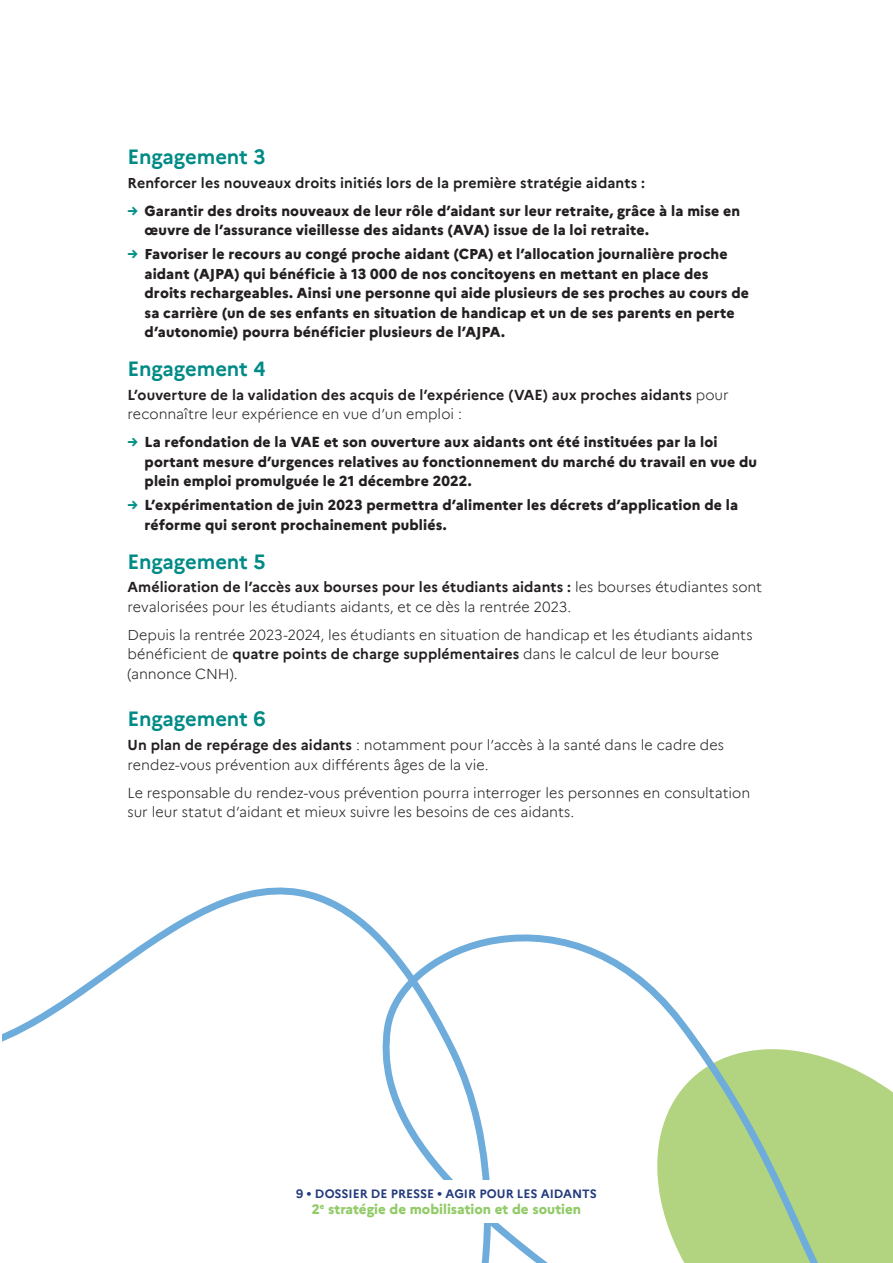
<style>
.page{position:relative;width:893px;height:1263px;background:#fff}
.page>*{position:absolute;margin:0;border:0;box-sizing:border-box;transform-origin:0 0}
.tc{font:700 20.25px "Marianne";letter-spacing:-.005em;color:#008b86}
.t1{font:800 14.25px/19.5px "Marianne";letter-spacing:.01em;color:#231f20}
.tc-2{font:300 14.25px/19.5px "Marianne";color:#231f20}
.tc-3{font:700 14.25px/19.5px "Marianne";letter-spacing:.005em;color:#231f20}
.t2{font:800 13.5px "Marianne";color:#92cb68}
.t3{font:700 12px "Marianne";color:#233b7d}
.s1{font-size:13.5px;color:#009086}
.s2{font-weight:300}
.s3{font-weight:700}
</style>
<div class="page">
<svg style="left:2px;top:887px;width:891px;height:376px"></svg>
<div style="left:279px;top:1180px;width:335px;height:42px;background:#fff"></div>
<p class="tc" style="left:128px;top:141px;width:140px">Engagement 3</p>
<p class="tc-3" style="left:128px;top:172px;width:519px">Renforcer les nouveaux droits initiés lors de la première stratégie aidants :</p>
<p class="t1" style="left:145px;top:200px;width:597px;text-indent:-17px"><span class="s1">→</span> Garantir des droits nouveaux de leur rôle d’aidant sur leur retraite, grâce à la mise en œuvre de l’assurance vieillesse des aidants (AVA) issue de la loi retraite.</p>
<p class="t1" style="left:145px;top:243px;width:606px;text-indent:-17px"><span class="s1">→</span> Favoriser le recours au congé proche aidant (CPA) et l’allocation journalière proche aidant (AJPA) qui bénéficie à 13 000 de nos concitoyens en mettant en place des droits rechargeables. Ainsi une personne qui aide plusieurs de ses proches au cours de sa carrière (un de ses enfants en situation de handicap et un de ses parents en perte d’autonomie) pourra bénéficier plusieurs de l’AJPA.</p>
<p class="tc" style="left:128px;top:353px;width:140px">Engagement 4</p>
<p class="tc-3" style="left:128px;top:384px;width:603px">L’ouverture de la validation des acquis de l’expérience (VAE) aux proches aidants <span class="s2">pour reconnaître leur expérience en vue d’un emploi :</span></p>
<p class="t1" style="left:145px;top:431px;width:614px;text-indent:-17px"><span class="s1">→</span> La refondation de la VAE et son ouverture aux aidants ont été instituées par la loi portant mesure d’urgences relatives au fonctionnement du marché du travail en vue du plein emploi promulguée le 21 décembre 2022.</p>
<p class="t1" style="left:145px;top:494px;width:595px;text-indent:-17px"><span class="s1">→</span> L’expérimentation de juin 2023 permettra d’alimenter les décrets d’application de la réforme qui seront prochainement publiés.</p>
<p class="tc" style="left:128px;top:546px;width:140px">Engagement 5</p>
<p class="tc-2" style="left:128px;top:576px;width:636px"><span class="s3">Amélioration de l’accès aux bourses pour les étudiants aidants :</span> les bourses étudiantes sont revalorisées pour les étudiants aidants, et ce dès la rentrée 2023.</p>
<p class="tc-2" style="left:128px;top:624px;width:627px">Depuis la rentrée 2023-2024, les étudiants en situation de handicap et les étudiants aidants bénéficient de <span class="s3">quatre points de charge supplémentaires</span> dans le calcul de leur bourse (annonce CNH).</p>
<p class="tc" style="left:128px;top:703px;width:140px">Engagement 6</p>
<p class="tc-2" style="left:128px;top:734px;width:598px"><span class="s3">Un plan de repérage des aidants</span> : notamment pour l’accès à la santé dans le cadre des rendez-vous prévention aux différents âges de la vie.</p>
<p class="tc-2" style="left:128px;top:782px;width:624px">Le responsable du rendez-vous prévention pourra interroger les personnes en consultation sur leur statut d’aidant et mieux suivre les besoins de ces aidants.</p>
<p class="t3" style="left:296px;top:1184px;width:302px">9 • DOSSIER DE PRESSE • AGIR POUR LES AIDANTS</p>
<p class="t2" style="left:312px;top:1198px;width:271px">2<sup>e</sup> stratégie de mobilisation et de soutien</p>
</div>
